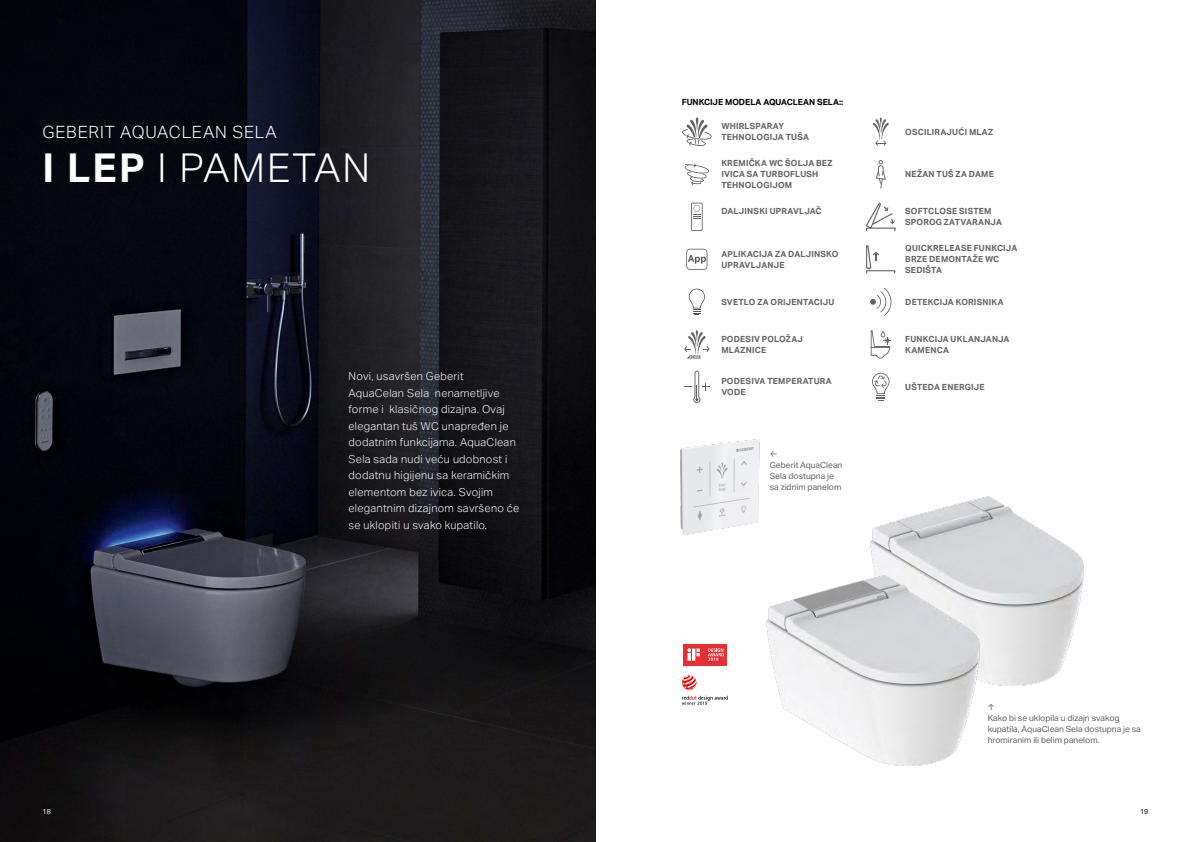
<style>
.page{position:relative;width:1191px;height:842px;background:#fff}
.page>*{position:absolute;margin:0;border:0;box-sizing:border-box;transform-origin:0 0}
.t1{font:300 40px "Aktiv Grotesk Geberit";letter-spacing:.05em;color:#fff}
.t2{font:300 17px "Aktiv Grotesk Geberit";letter-spacing:.05em;color:#fff}
.t3{font:300 11px/16.5px "Aktiv Grotesk Geberit";letter-spacing:.025em;color:#fff}
.t4{font:700 8.5px/11px "Aktiv Grotesk Geberit";letter-spacing:.025em;color:#636267}
.t5{font:8.5px/11px "Aktiv Grotesk Geberit";color:#636267}
.t6{font:700 8.5px "Aktiv Grotesk Geberit";color:#000}
.t7{font:7px "Aktiv Grotesk Geberit";color:#fff}
.t8{font:7px "Aktiv Grotesk Geberit";color:#000}
.s1{font-weight:700}
</style>
<div class="page">
<img style="left:0;top:0;width:595px;height:842px">
<img style="left:870px;top:496px;width:214px;height:188px">
<img style="left:727px;top:561px;width:308px;height:205px">
<div style="left:682px;top:643px;width:45px;height:23px;background:#e72e33"></div>
<svg style="left:687px;top:648px;width:13px;height:13px"></svg>
<svg style="left:708px;top:648px;width:16px;height:13px"></svg>
<svg style="left:682px;top:675px;width:14px;height:15px"></svg>
<svg style="left:682px;top:696px;width:45px;height:9px"></svg>
<svg style="left:682px;top:117px;width:30px;height:29px"></svg>
<svg style="left:872px;top:117px;width:16px;height:29px"></svg>
<svg style="left:684px;top:163px;width:25px;height:22px"></svg>
<svg style="left:875px;top:160px;width:11px;height:28px"></svg>
<svg style="left:691px;top:203px;width:11px;height:28px"></svg>
<svg style="left:865px;top:203px;width:30px;height:28px"></svg>
<svg style="left:686px;top:249px;width:21px;height:21px"></svg>
<svg style="left:866px;top:245px;width:29px;height:28px"></svg>
<svg style="left:688px;top:289px;width:17px;height:26px"></svg>
<svg style="left:870px;top:288px;width:21px;height:28px"></svg>
<svg style="left:684px;top:330px;width:25px;height:29px"></svg>
<svg style="left:870px;top:330px;width:21px;height:29px"></svg>
<svg style="left:684px;top:371px;width:25px;height:32px"></svg>
<svg style="left:872px;top:373px;width:17px;height:28px"></svg>
<img style="left:680px;top:439px;width:80px;height:96px">
<h2 class="t2" style="left:43px;top:123px;width:236px">GEBERIT AQUACLEAN SELA</h2>
<h1 class="t1" style="left:43px;top:145px;width:329px"><span class="s1">I LEP</span> I PAMETAN</h1>
<p class="t3" style="left:348px;top:368px;width:172px">Novi, usavršen Geberit<br>AquaCelan Sela nenametljive forme i klasičnog dizajna. Ovaj elegantan tuš WC unapređen je dodatnim funkcijama. AquaClean<br>Sela sada nudi veću udobnost i dodatnu higijenu sa keramičkim elementom bez ivica. Svojim elegantnim dizajnom savršeno će se uklopiti u svako kupatilo.</p>
<p class="t6" style="left:681px;top:97px;width:163px">FUNKCIJE MODELA AQUACLEAN SELA::</p>
<p class="t4" style="left:721px;top:121px;width:89px">WHIRLSPARAY<br>TEHNOLOGIJA TUŠA</p>
<p class="t4" style="left:905px;top:126px;width:89px">OSCILIRAJUĆI MLAZ</p>
<p class="t4" style="left:721px;top:158px;width:113px">KREMIČKA WC ŠOLJA BEZ<br>IVICA SA TURBOFLUSH<br>TEHNOLOGIJOM</p>
<p class="t4" style="left:905px;top:169px;width:90px">NEŽAN TUŠ ZA DAME</p>
<p class="t4" style="left:721px;top:206px;width:102px">DALJINSKI UPRAVLJAČ</p>
<p class="t4" style="left:905px;top:206px;width:98px">SOFTCLOSE SISTEM<br>SPOROG ZATVARANJA</p>
<p class="t4" style="left:721px;top:248px;width:119px">APLIKACIJA ZA DALJINSKO<br>UPRAVLJANJE</p>
<p class="t4" style="left:905px;top:243px;width:113px">QUICKRELEASE FUNKCIJA<br>BRZE DEMONTAŽE WC<br>SEDIŠTA</p>
<p class="t4" style="left:721px;top:296px;width:115px">SVETLO ZA ORIJENTACIJU</p>
<p class="t4" style="left:905px;top:296px;width:100px">DETEKCIJA KORISNIKA</p>
<p class="t4" style="left:721px;top:333px;width:83px">PODESIV POLOŽAJ<br>MLAZNICE</p>
<p class="t4" style="left:905px;top:333px;width:106px">FUNKCIJA UKLANJANJA<br>KAMENCA</p>
<p class="t4" style="left:721px;top:376px;width:112px">PODESIVA TEMPERATURA<br>VODE</p>
<p class="t4" style="left:905px;top:381px;width:81px">UŠTEDA ENERGIJE</p>
<p class="t5" style="left:770px;top:449px;width:74px">←<br>Geberit AquaClean<br>Sela dostupna je sa zidnim panelom</p>
<p class="t5" style="left:987px;top:702px;width:155px">↑<br>Kako bi se uklopila u dizajn svakog kupatila, AquaClean Sela dostupna je sa hromiranim ili belim panelom.</p>
<p class="t7" style="left:43px;top:807px;width:10px">18</p>
<p class="t8" style="left:1140px;top:807px;width:10px">19</p>
</div>
